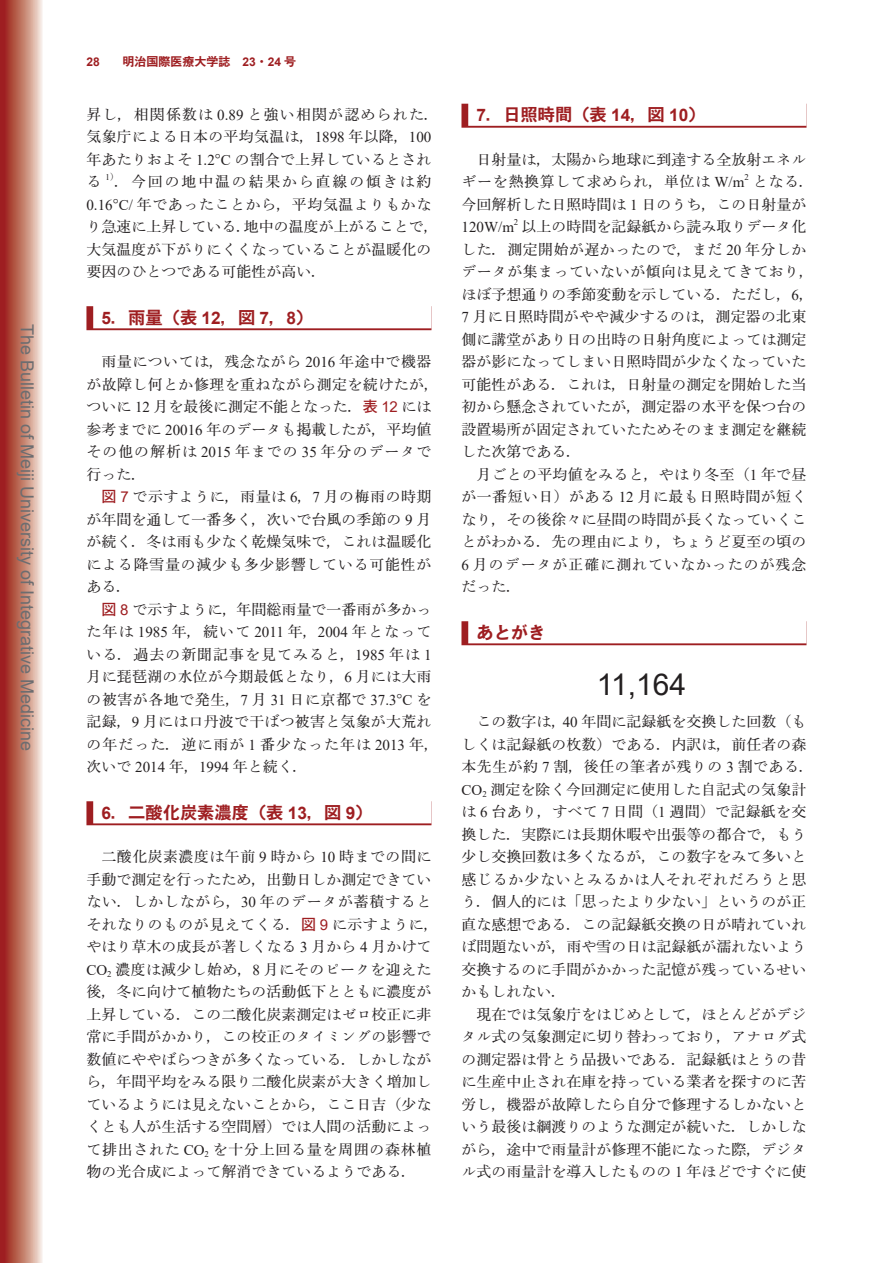
<style>
.page{position:relative;width:893px;height:1263px;background:#fff}
.page>*{position:absolute;margin:0;border:0;box-sizing:border-box;transform-origin:0 0}
.t1{font:30px "Arial";color:#231f20}
.t2{font:18px "Arial";color:#6c6d70}
.t3{font:17.25px "Iwa O Go Pro Eb";color:#9e1e21}
.t4{font:500 15px/22.5px "Iwa O Min Pro";color:#231f20}
.t5{font:500 15px/22.5px "Iwa O Min Pro";letter-spacing:.025em;color:#231f20}
.t6{font:15px "Times New Roman";color:#231f20}
.t7{font:12px "Iwa O Go Pro Eb";color:#9e1e21}
.t8{font:700 12px "Arial";color:#9e1e21}
.t9{font:8.7px "Times New Roman";color:#231f20}
.s1{font-family:"Arial";font-weight:700}
.s2{font-family:"Times New Roman";font-weight:400}
.s3{font-family:"Iwa O Min Pro";font-weight:500}
.s4{font-family:"Iwa O Go Pro Db";font-weight:400;color:#9e1e21}
.s5{font-family:"Arial";font-weight:400;color:#9e1e21}
</style>
<div class="page">
<svg style="left:0;top:0;width:43px;height:1263px;background:#c37a6e"></svg>
<svg style="left:86px;top:306px;width:345px;height:24px"></svg>
<div style="left:93px;top:304px;width:338px;height:24px;background:#fff"></div>
<svg style="left:86px;top:801px;width:345px;height:24px"></svg>
<div style="left:93px;top:799px;width:338px;height:24px;background:#fff"></div>
<div style="left:461px;top:104px;width:345px;height:24px;background:#9e1e21"></div>
<div style="left:468px;top:102px;width:338px;height:24px;background:#fff"></div>
<svg style="left:461px;top:621px;width:345px;height:24px"></svg>
<div style="left:468px;top:619px;width:338px;height:24px;background:#fff"></div>
<p class="t2" style="left:40px;top:324px;width:429px;rotate:90deg">The Bulletin of Meiji University of Integrative Medicine</p>
<p class="t8" style="left:86px;top:53px;width:15px">28</p>
<p class="t7" style="left:122px;top:53px;width:175px">明治国際医療大学誌　<span class="s1">23</span>・<span class="s1">24</span> 号</p>
<p class="t4" style="left:86px;top:102px;width:354px">昇し，相関係数は <span class="s2">0.89</span> と強い相関が認められた．気象庁による日本の平均気温は，<span class="s2">1898</span> 年以降，<span class="s2">100</span>年あたりおよそ <span class="s2">1.2°C</span> の割合で上昇しているとされる</p>
<p class="t9" style="left:106px;top:171px;width:15px">1<span class="s3">）</span></p>
<p class="t4" style="left:86px;top:170px;width:354px;text-indent:28px">．今回の地中温の結果から直線の傾きは約<br><span class="s2">0.16°C/</span> 年であったことから，平均気温よりもかなり急速に上昇している．地中の温度が上がることで，大気温度が下がりにくくなっていることが温暖化の要因のひとつである可能性が高い．</p>
<p class="t3" style="left:101px;top:306px;width:213px"><span class="s1">5</span>．雨量（表 <span class="s1">12</span>，図 <span class="s1">7</span>，<span class="s1">8</span>）</p>
<p class="t5" style="left:86px;top:350px;width:354px;text-indent:15px">雨量については，残念ながら <span class="s2">2016</span> 年途中で機器が故障し何とか修理を重ねながら測定を続けたが，ついに <span class="s2">12</span> 月を最後に測定不能となった．<span class="s4">表</span> <span class="s5">12</span> には参考までに <span class="s2">20016</span> 年のデータも掲載したが，平均値その他の解析は <span class="s2">2015</span> 年までの <span class="s2">35</span> 年分のデータで行った．</p>
<p class="t4" style="left:87px;top:485px;width:347px;text-align:justify;text-indent:15px"><span class="s4">図</span> <span class="s5">7</span> で示すように，雨量は <span class="s2">6</span>，<span class="s2">7</span> 月の梅雨の時期が年間を通して一番多く，次いで台風の季節の <span class="s2">9</span> 月が続く．冬は雨も少なく乾燥気味で，これは温暖化による降雪量の減少も多少影響している可能性がある．</p>
<p class="t4" style="left:87px;top:597px;width:354px;text-indent:15px"><span class="s4">図</span> <span class="s5">8</span> で示すように，年間総雨量で一番雨が多かった年は <span class="s2">1985</span> 年，続いて <span class="s2">2011</span> 年，<span class="s2">2004</span> 年となっている．過去の新聞記事を見てみると，<span class="s2">1985</span> 年は <span class="s2">1</span>月に琵琶湖の水位が今期最低となり，<span class="s2">6</span> 月には大雨の被害が各地で発生，<span class="s2">7</span> 月 <span class="s2">31</span> 日に京都で <span class="s2">37.3°C</span> を記録，<span class="s2">9</span> 月には口丹波で干ばつ被害と気象が大荒れの年だった．逆に雨が <span class="s2">1</span> 番少なった年は <span class="s2">2013</span> 年，次いで <span class="s2">2014</span> 年，<span class="s2">1994</span> 年と続く．</p>
<p class="t3" style="left:101px;top:801px;width:273px"><span class="s1">6</span>．二酸化炭素濃度（表 <span class="s1">13</span>，図 <span class="s1">9</span>）</p>
<p class="t4" style="left:86px;top:845px;width:354px;text-indent:15px">二酸化炭素濃度は午前 <span class="s2">9</span> 時から <span class="s2">10</span> 時までの間に手動で測定を行ったため，出勤日しか測定できていない．しかしながら，<span class="s2">30</span> 年のデータが蓄積するとそれなりのものが見えてくる．<span class="s4">図</span> <span class="s5">9</span> に示すように，やはり草木の成長が著しくなる <span class="s2">3</span> 月から <span class="s2">4</span> 月かけて<br><span class="s2">CO</span><sub>2</sub> 濃度は減少し始め，<span class="s2">8</span> 月にそのピークを迎えた後，冬に向けて植物たちの活動低下とともに濃度が上昇している．この二酸化炭素測定はゼロ校正に非常に手間がかかり，この校正のタイミングの影響で数値にややばらつきが多くなっている．しかしながら，年間平均をみる限り二酸化炭素が大きく増加しているようには見えないことから，ここ日吉（少なくとも人が生活する空間層）では人間の活動によって排出された <span class="s2">CO</span><sub>2</sub> を十分上回る量を周囲の森林植物の光合成によって解消できているようである．</p>
<p class="t3" style="left:476px;top:103px;width:231px"><span class="s1">7</span>．日照時間（表 <span class="s1">14</span>，図 <span class="s1">10</span>）</p>
<p class="t4" style="left:461px;top:147px;width:347px;text-indent:15px">日射量は，太陽から地球に到達する全放射エネルギーを熱換算して求められ，単位は <span class="s2">W/m</span></p>
<p class="t9" style="left:744px;top:171px;width:6px">2</p>
<p class="t4" style="left:461px;top:170px;width:354px;text-indent:291px">となる．今回解析した日照時間は <span class="s2">1</span> 日のうち，この日射量が</p>
<p class="t6" style="left:461px;top:216px;width:54px">120W/m</p>
<p class="t9" style="left:514px;top:216px;width:6px">2</p>
<p class="t4" style="left:461px;top:215px;width:354px;text-indent:60px">以上の時間を記録紙から読み取りデータ化した．測定開始が遅かったので，まだ <span class="s2">20</span> 年分しかデータが集まっていないが傾向は見えてきており，ほぼ予想通りの季節変動を示している．ただし，<span class="s2">6</span>，<br><span class="s2">7</span> 月に日照時間がやや減少するのは，測定器の北東側に講堂があり日の出時の日射角度によっては測定器が影になってしまい日照時間が少なくなっていた可能性がある．これは，日射量の測定を開始した当初から懸念されていたが，測定器の水平を保つ台の設置場所が固定されていたためそのまま測定を継続した次第である．</p>
<p class="t4" style="left:461px;top:462px;width:347px;text-align:justify;text-indent:15px">月ごとの平均値をみると，やはり冬至（<span class="s2">1</span> 年で昼が一番短い日）がある <span class="s2">12</span> 月に最も日照時間が短くなり，その後徐々に昼間の時間が長くなっていくことがわかる．先の理由により，ちょうど夏至の頃の<span class="s2">6</span> 月のデータが正確に測れていなかったのが残念だった．</p>
<p class="t3" style="left:476px;top:621px;width:70px">あとがき</p>
<h1 class="t1" style="left:597px;top:664px;width:91px">11,164</h1>
<p class="t4" style="left:461px;top:710px;width:354px;text-indent:15px">この数字は，<span class="s2">40</span> 年間に記録紙を交換した回数（もしくは記録紙の枚数）である．内訳は，前任者の森本先生が約 <span class="s2">7</span> 割，後任の筆者が残りの <span class="s2">3</span> 割である．<br><span class="s2">CO</span><sub>2</sub> 測定を除く今回測定に使用した自記式の気象計は <span class="s2">6</span> 台あり，すべて <span class="s2">7</span> 日間（<span class="s2">1</span> 週間）で記録紙を交換した．実際には長期休暇や出張等の都合で，もう少し交換回数は多くなるが，この数字をみて多いと感じるか少ないとみるかは人それぞれだろうと思う．個人的には「思ったより少ない」というのが正直な感想である．この記録紙交換の日が晴れていれば問題ないが，雨や雪の日は記録紙が濡れないよう交換するのに手間がかかった記憶が残っているせいかもしれない．</p>
<p class="t4" style="left:461px;top:1002px;width:347px;text-align:justify;text-indent:15px">現在では気象庁をはじめとして，ほとんどがデジタル式の気象測定に切り替わっており，アナログ式の測定器は骨とう品扱いである．記録紙はとうの昔に生産中止され在庫を持っている業者を探すのに苦労し，機器が故障したら自分で修理するしかないという最後は綱渡りのような測定が続いた．しかしながら，途中で雨量計が修理不能になった際，デジタル式の雨量計を導入したものの <span class="s2">1</span> 年ほどですぐに使</p>
</div>
